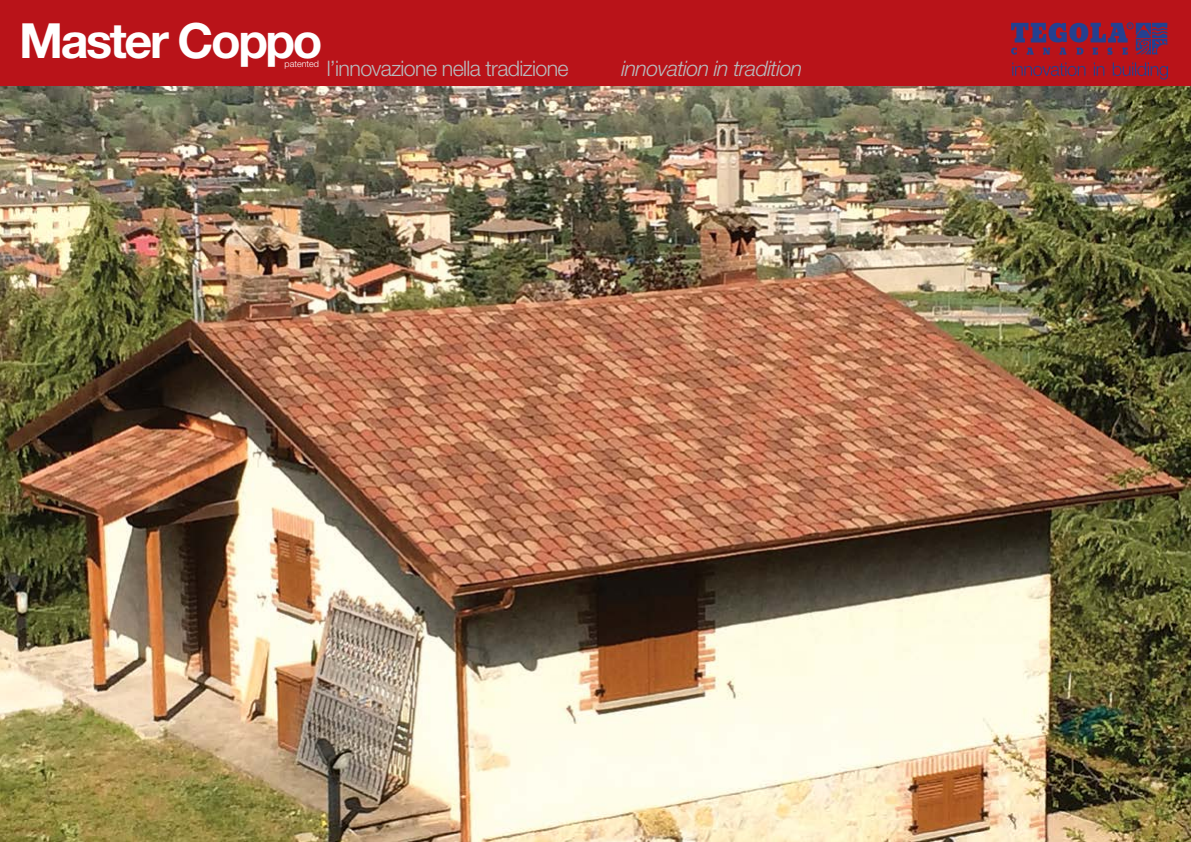
<style>
.page{position:relative;width:1191px;height:842px;background:#fff}
.page>*{position:absolute;margin:0;border:0;box-sizing:border-box;transform-origin:0 0}
.t1{font:700 48.5px "Helvetica Neue";letter-spacing:-.05em;color:#fff}
.t2{font:300 21.4px "Helvetica Neue";letter-spacing:-.03em;color:#b8babc}
.t3{font:italic 300 21.4px "Helvetica Neue";letter-spacing:-.03em;color:#b8babc}
.t4{font:300 9px "Helvetica Neue";color:#fff}
.t5{font:500 4.2px "Helvetica Neue";color:#25408f}
</style>
<div class="page">
<img style="left:0;top:85px;width:1191px;height:757px">
<div style="left:590px;top:0;width:601px;height:85px;background:#b91319"></div>
<div style="left:0;top:0;width:595px;height:85px;background:#b91319"></div>
<svg style="left:1135px;top:23px;width:32px;height:31px"></svg>
<svg style="left:1011px;top:23px;width:116px;height:32px"></svg>
<svg style="left:1012px;top:63px;width:156px;height:17px"></svg>
<div style="left:1126px;top:23px;width:7px;height:6px;border:1px solid #25408f;border-radius:50%"></div>
<h1 class="t1" style="left:19px;top:11px;width:305px">Master Coppo</h1>
<p class="t4" style="left:284px;top:59px;width:36px">patented</p>
<p class="t2" style="left:327px;top:56px;width:243px">l’innovazione nella tradizione</p>
<p class="t3" style="left:621px;top:56px;width:182px">innovation in tradition</p>
<p class="t5" style="left:1128px;top:23px;width:4px">R</p>
</div>
